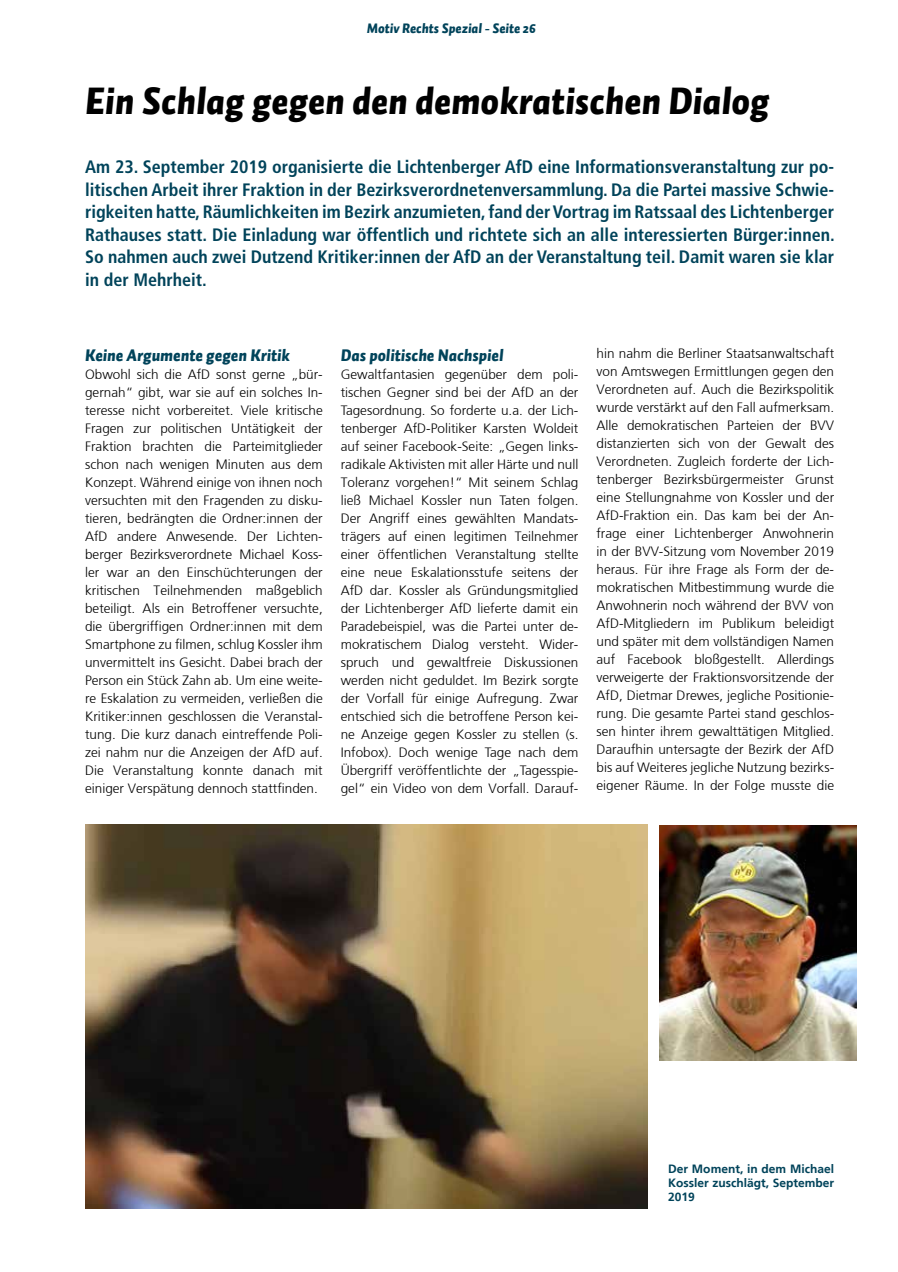
<style>
.page{position:relative;width:898px;height:1272px;background:#fff}
.page>*{position:absolute;margin:0;border:0;box-sizing:border-box;transform-origin:0 0}
.t1{font:italic 900 37.5px "Auto 1";color:#000}
.t2{font:700 condensed 18px/22.5px "Frutiger";color:#00435a;text-align:justify}
.t3{font:italic 900 16.5px "Auto 1";color:#00435a}
.t4{font:13.5px/18px "Frutiger DG Blight";color:#000;text-align:justify}
.t5{font:italic 900 13.5px "Auto 1";color:#00435a}
.t6{font:700 12px/14.4px "Frutiger";color:#00435a;text-align:justify}
</style>
<div class="page">
<img style="left:85px;top:824px;width:562px;height:384px">
<img style="left:659px;top:825px;width:197px;height:235px">
<p class="t5" style="left:366px;top:19px;width:170px">Motiv Rechts Spezial - Seite 26</p>
<h1 class="t1" style="left:85px;top:76px;width:686px">Ein Schlag gegen den demokratischen Dialog</h1>
<p class="t2" style="left:85px;top:155px;width:750px">Am 23. September 2019 organisierte die Lichtenberger AfD eine Informationsveranstaltung zur po&shy;litischen Arbeit ihrer Fraktion in der Bezirksverordnetenversammlung. Da die Partei massive Schwie&shy;rigkeiten hatte, Räumlichkeiten im Bezirk anzumieten, fand der Vortrag im Ratssaal des Lichtenberger Rathauses statt. Die Einladung war öffentlich und richtete sich an alle interessierten Bürger:innen.<br>So nahmen auch zwei Dutzend Kritiker:innen der AfD an der Veranstaltung teil. Damit waren sie klar in der Mehrheit.</p>
<p class="t3" style="left:85px;top:344px;width:206px">Keine Argumente gegen Kritik</p>
<p class="t4" style="left:85px;top:365px;width:239px">Obwohl sich die AfD sonst gerne „bür&shy;gernah“ gibt, war sie auf ein solches In&shy;teresse nicht vorbereitet. Viele kritische Fragen zur politischen Untätigkeit der Fraktion brachten die Parteimitglieder schon nach wenigen Minuten aus dem Konzept. Während einige von ihnen noch versuchten mit den Fragenden zu disku&shy;tieren, bedrängten die Ordner:innen der AfD andere Anwesende. Der Lichten&shy;berger Bezirksverordnete Michael Koss&shy;ler war an den Einschüchterungen der kritischen Teilnehmenden maßgeblich beteiligt. Als ein Betroffener versuchte, die übergriffigen Ordner:innen mit dem Smartphone zu filmen, schlug Kossler ihm unvermittelt ins Gesicht. Dabei brach der Person ein Stück Zahn ab. Um eine weite&shy;re Eskalation zu vermeiden, verließen die Kritiker:innen geschlossen die Veranstal&shy;tung. Die kurz danach eintreffende Poli&shy;zei nahm nur die Anzeigen der AfD auf.<br>Die Veranstaltung konnte danach mit einiger Verspätung dennoch stattfinden.</p>
<p class="t3" style="left:340px;top:344px;width:164px">Das politische Nachspiel</p>
<p class="t4" style="left:340px;top:365px;width:239px">Gewaltfantasien gegenüber dem poli&shy;tischen Gegner sind bei der AfD an der Tagesordnung. So forderte u.a. der Lich&shy;tenberger AfD-Politiker Karsten Woldeit auf seiner Facebook-Seite: „Gegen links&shy;radikale Aktivisten mit aller Härte und null Toleranz vorgehen!“ Mit seinem Schlag ließ Michael Kossler nun Taten folgen.<br>Der Angriff eines gewählten Mandats&shy;trägers auf einen legitimen Teilnehmer einer öffentlichen Veranstaltung stellte eine neue Eskalationsstufe seitens der AfD dar. Kossler als Gründungsmitglied der Lichtenberger AfD lieferte damit ein Paradebeispiel, was die Partei unter de&shy;mokratischem Dialog versteht. Wider&shy;spruch und gewaltfreie Diskussionen werden nicht geduldet. Im Bezirk sorgte der Vorfall für einige Aufregung. Zwar entschied sich die betroffene Person kei&shy;ne Anzeige gegen Kossler zu stellen (s.<br>Infobox). Doch wenige Tage nach dem Übergriff veröffentlichte der „Tagesspie&shy;gel“ ein Video von dem Vorfall. Darauf-</p>
<p class="t4" style="left:596px;top:344px;width:239px">hin nahm die Berliner Staatsanwaltschaft von Amtswegen Ermittlungen gegen den Verordneten auf. Auch die Bezirkspolitik wurde verstärkt auf den Fall aufmerksam.<br>Alle demokratischen Parteien der BVV distanzierten sich von der Gewalt des Verordneten. Zugleich forderte der Lich&shy;tenberger Bezirksbürgermeister Grunst eine Stellungnahme von Kossler und der AfD-Fraktion ein. Das kam bei der An&shy;frage einer Lichtenberger Anwohnerin in der BVV-Sitzung vom November 2019 heraus. Für ihre Frage als Form der de&shy;mokratischen Mitbestimmung wurde die Anwohnerin noch während der BVV von AfD-Mitgliedern im Publikum beleidigt und später mit dem vollständigen Namen auf Facebook bloßgestellt. Allerdings verweigerte der Fraktionsvorsitzende der AfD, Dietmar Drewes, jegliche Positionie&shy;rung. Die gesamte Partei stand geschlos&shy;sen hinter ihrem gewalttätigen Mitglied.<br>Daraufhin untersagte der Bezirk der AfD bis auf Weiteres jegliche Nutzung bezirks&shy;eigener Räume. In der Folge musste die</p>
<p class="t6" style="left:668px;top:1161px;width:167px">Der Moment, in dem Michael Kossler zuschlägt, September 2019</p>
</div>
